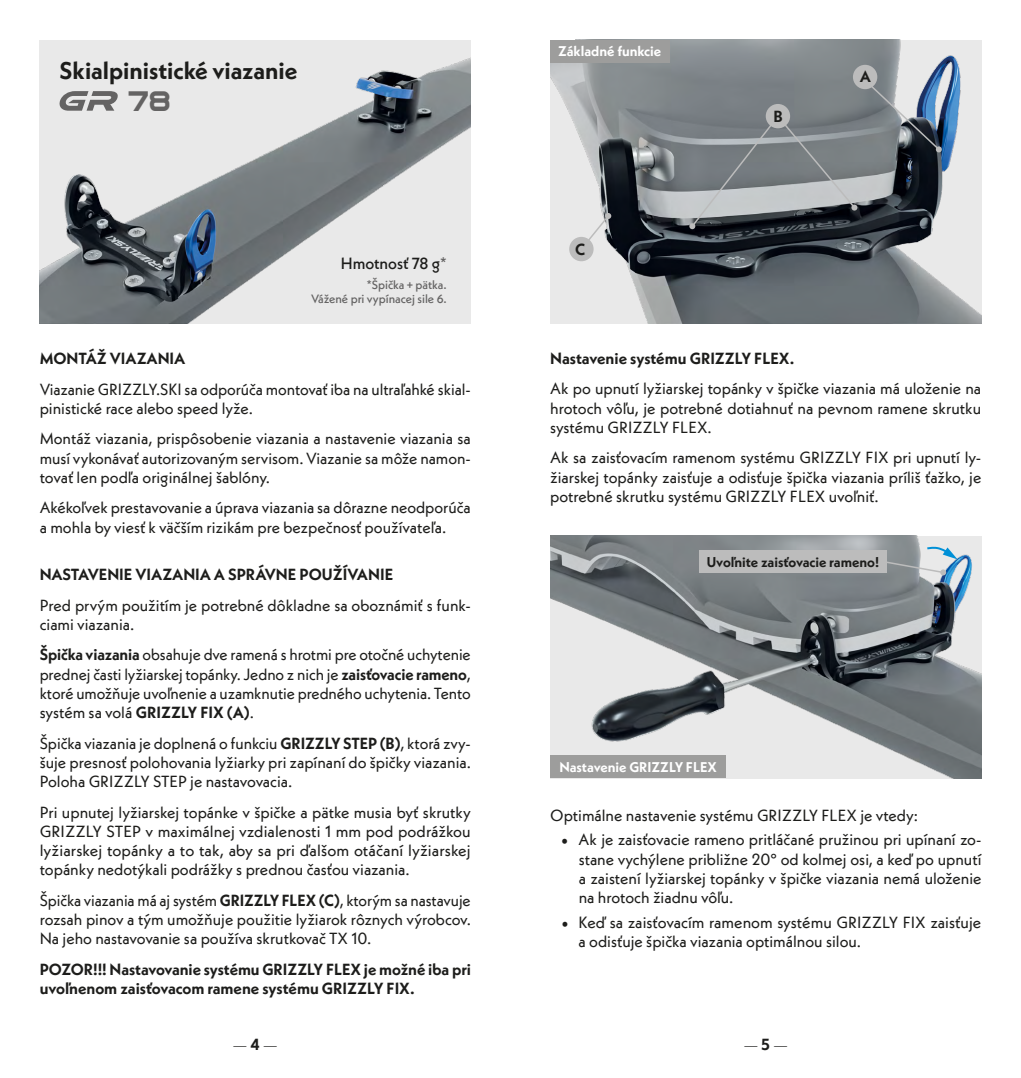
<style>
.page{position:relative;width:1021px;height:1078px;background:#fff}
.page>*{position:absolute;margin:0;border:0;box-sizing:border-box;transform-origin:0 0}
.t1{font:28px "Soviet Program";color:#646363}
.t2{font:700 24px "Neue Kabel";color:#1d1d1b}
.t3{font:16px/19.2px "Neue Kabel";color:#1d1d1b;text-align:justify}
.t4{font:700 16px/19.2px "Neue Kabel";color:#1d1d1b}
.t5{font:500 16px "Neue Kabel";color:#1d1d1b}
.t6{font:700 14px "Neue Kabel";color:#fff}
.t7{font:700 14px "Neue Kabel";color:#1d1d1b}
.t8{font:500 12px/14px "Neue Kabel";color:#646363;text-align:right}
.s1{color:#646363}
.s2{font-weight:700}
</style>
<div class="page">
<img style="left:550px;top:40px;width:431px;height:283px">
<svg style="left:689px;top:114px;width:168px;height:115px;background:#7e8488"></svg>
<svg style="left:865px;top:81px;width:76px;height:71px;background:#7b8590"></svg>
<svg style="left:579px;top:213px;width:32px;height:38px"></svg>
<div style="left:852px;top:65px;width:25px;height:24px;background:#bcbcbc;border-radius:50%"></div>
<div style="left:569px;top:237px;width:24px;height:24px;background:#bcbcbc;border-radius:50%"></div>
<div style="left:765px;top:104px;width:25px;height:24px;background:#bcbcbc;border-radius:50%"></div>
<img style="left:550px;top:535px;width:431px;height:243px">
<div style="left:550px;top:40px;width:119px;height:22px;background:#9d9d9c"></div>
<div style="left:550px;top:755px;width:176px;height:23px;background:#9d9d9c"></div>
<img style="left:40px;top:40px;width:431px;height:283px">
<svg style="left:58px;top:91px;width:61px;height:20px"></svg>
<div style="left:699px;top:550px;width:187px;height:23px;background:#bcbcbc"></div>
<svg style="left:881px;top:546px;width:76px;height:29px;background:#a6b4bc"></svg>
<h2 class="t2" style="left:60px;top:55px;width:239px">Skialpinistické viazanie</h2>
<h1 class="t1" style="left:128px;top:84px;width:44px">78</h1>
<p class="t5" style="left:341px;top:253px;width:107px">Hmotnosť 78 g<span class="s1">*</span></p>
<p class="t8" style="left:311px;top:277px;width:137px">*Špička + pätka.<br>Vážené pri vypínacej sile 6.</p>
<p class="t4" style="left:40px;top:348px;width:147px">MONTÁŽ VIAZANIA</p>
<p class="t3" style="left:40px;top:379px;width:432px">Viazanie GRIZZLY.SKI sa odporúča montovať iba na ultraľahké skial&shy;pinistické race alebo speed lyže.</p>
<p class="t3" style="left:40px;top:429px;width:432px">Montáž viazania, prispôsobenie viazania a nastavenie viazania sa musí vykonávať autorizovaným servisom. Viazanie sa môže namon&shy;tovať len podľa originálnej šablóny.</p>
<p class="t3" style="left:40px;top:498px;width:432px">Akékoľvek prestavovanie a úprava viazania sa dôrazne neodporúča a mohla by viesť k väčším rizikám pre bezpečnosť používateľa.</p>
<p class="t4" style="left:40px;top:564px;width:355px">NASTAVENIE VIAZANIA A SPRÁVNE POUŽÍVANIE</p>
<p class="t3" style="left:40px;top:595px;width:432px">Pred prvým použitím je potrebné dôkladne sa oboznámiť s funk&shy;ciami viazania.</p>
<p class="t3" style="left:40px;top:645px;width:432px"><span class="s2">Špička viazania</span> obsahuje dve ramená s hrotmi pre otočné uchytenie prednej časti lyžiarskej topánky. Jedno z nich je <span class="s2">zaisťovacie rameno</span>, ktoré umožňuje uvoľnenie a uzamknutie predného uchytenia. Tento systém sa volá <span class="s2">GRIZZLY FIX (A)</span>.</p>
<p class="t3" style="left:40px;top:733px;width:433px">Špička viazania je doplnená o funkciu <span class="s2">GRIZZLY STEP (B)</span>, ktorá zvy&shy;šuje presnosť polohovania lyžiarky pri zapínaní do špičky viazania.<br>Poloha GRIZZLY STEP</p>
<p class="t3" style="left:40px;top:765px;width:432px;line-height:30.6px;text-indent:150px">je nastavovacia.<br>Pri upnutej lyžiarskej topánke v špičke a pätke musia byť skrutky</p>
<p class="t3" style="left:40px;top:821px;width:83px">GRIZZLY STEP</p>
<p class="t3" style="left:40px;top:821px;width:432px;text-indent:106px">v maximálnej vzdialenosti 1 mm pod podrážkou lyžiarskej topánky a to tak, aby sa pri ďalšom otáčaní lyžiarskej topánky nedotýkali podrážky s prednou časťou viazania.</p>
<p class="t3" style="left:40px;top:890px;width:433px">Špička viazania má aj systém <span class="s2">GRIZZLY FLEX (C)</span>, ktorým sa nastavuje rozsah pinov a tým umožňuje použitie lyžiarok rôznych výrobcov.<br>Na jeho nastavovanie sa používa skrutkovač TX 10.</p>
<p class="t4" style="left:40px;top:959px;width:433px">POZOR!!! Nastavovanie systému GRIZZLY FLEX je možné iba pri uvoľnenom zaisťovacom ramene systému GRIZZLY FIX.</p>
<p class="t6" style="left:558px;top:42px;width:105px">Základné funkcie</p>
<p class="t4" style="left:575px;top:240px;width:12px">C</p>
<p class="t4" style="left:773px;top:107px;width:11px">B</p>
<p class="t4" style="left:859px;top:67px;width:13px">A</p>
<p class="t4" style="left:550px;top:348px;width:246px">Nastavenie systému GRIZZLY FLEX.</p>
<p class="t3" style="left:550px;top:379px;width:432px">Ak po upnutí lyžiarskej topánky v špičke viazania má uloženie na hrotoch vôľu, je potrebné dotiahnuť na pevnom ramene skrutku systému GRIZZLY FLEX.</p>
<p class="t3" style="left:550px;top:448px;width:432px">Ak sa zaisťovacím ramenom systému GRIZZLY FIX pri upnutí ly&shy;žiarskej topánky zaisťuje a odisťuje špička viazania príliš ťažko, je potrebné skrutku systému GRIZZLY FLEX uvoľniť.</p>
<p class="t7" style="left:706px;top:553px;width:174px">Uvoľnite zaisťovacie rameno!</p>
<p class="t6" style="left:559px;top:758px;width:159px">Nastavenie GRIZZLY FLEX</p>
<p class="t3" style="left:550px;top:805px;width:369px">Optimálne nastavenie systému GRIZZLY FLEX je vtedy:</p>
<p class="t3" style="left:578px;top:829px;width:404px;text-indent:-17px"><span class="s2">•</span> Ak je zaisťovacie rameno pritláčané pružinou pri upínaní zo&shy;stane vychýlene približne 20° od kolmej osi, a keď po upnutí a zaistení lyžiarskej topánky v špičke viazania nemá uloženie na hrotoch žiadnu vôľu.</p>
<p class="t3" style="left:578px;top:912px;width:404px;text-indent:-17px"><span class="s2">•</span> Keď sa zaisťovacím ramenom systému GRIZZLY FIX zaisťuje a odisťuje špička viazania optimálnou silou.</p>
</div>
